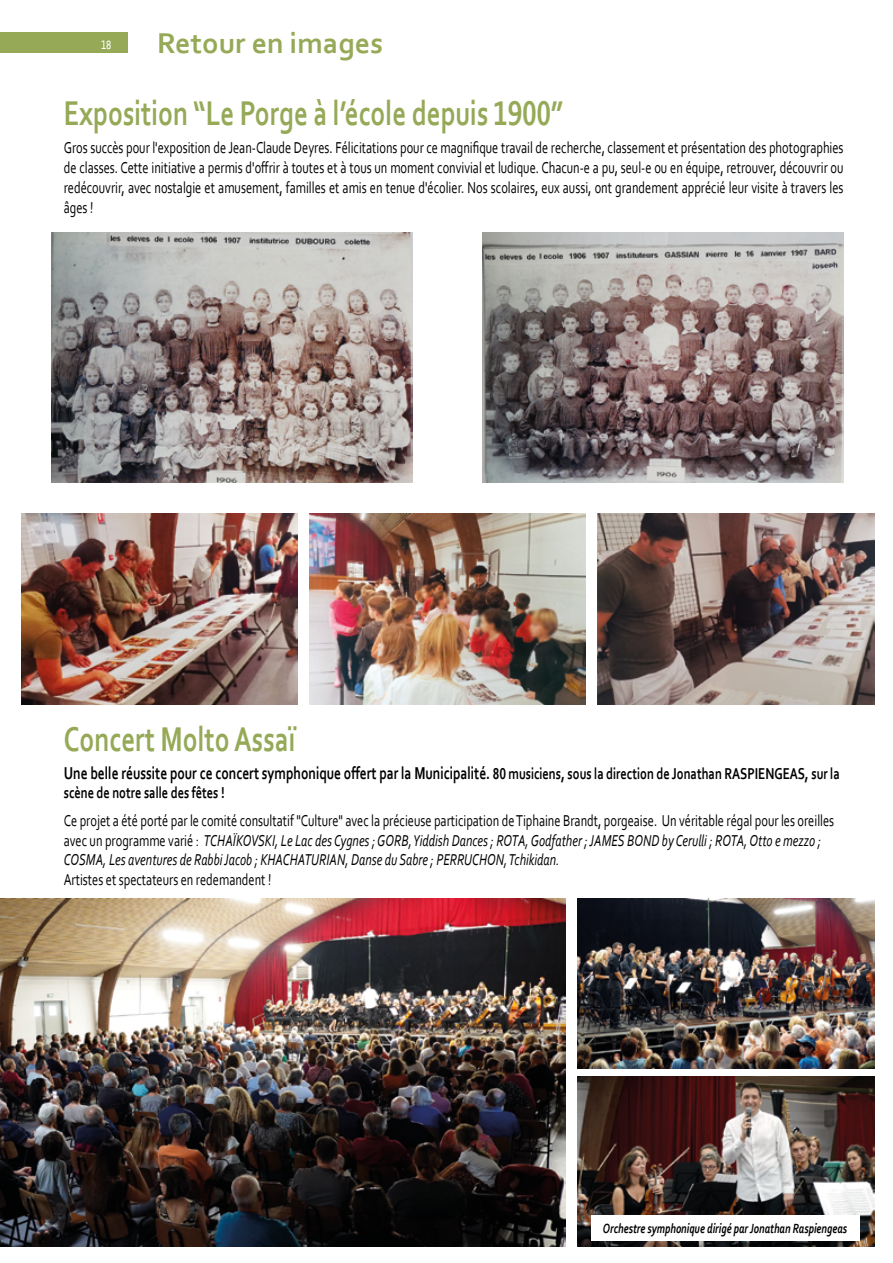
<style>
.page{position:relative;width:893px;height:1263px;background:#fff}
.page>*{position:absolute;margin:0;border:0;box-sizing:border-box;transform-origin:0 0}
.t1{font:700 36px "Corbel";color:#95a957;scale:.75 1}
.t2{font:700 30px "Corbel";color:#95a957}
.t3{font:700 18px "Corbel";color:#000;scale:.75 1}
.t4{font:16.5px/19.8px "Corbel";color:#000;text-align:justify;scale:.75 1}
.t5{font:italic 16.5px/19.5px "Corbel";color:#000;scale:.75 1}
.t6{font:700 16.5px "Corbel";color:#000;scale:.75 1}
.t7{font:16.5px "Corbel";color:#fff;scale:.75 1}
.t8{font:italic 700 13.95px "Corbel";color:#000;scale:.74 1}
.s1{font-size:16.5px}
.s2{font-style:normal}
</style>
<div class="page">
<img style="left:309px;top:514px;width:277px;height:191px">
<img style="left:21px;top:513px;width:276px;height:191px">
<img style="left:51px;top:232px;width:361px;height:250px">
<img style="left:482px;top:232px;width:362px;height:250px">
<img style="left:598px;top:513px;width:276px;height:191px">
<img style="left:0;top:898px;width:566px;height:349px">
<img style="left:577px;top:898px;width:298px;height:170px">
<img style="left:577px;top:1077px;width:298px;height:170px">
<div style="left:0;top:32px;width:128px;height:21px;background:#95a957"></div>
<svg style="left:591px;top:1215px;width:268px;height:26px"></svg>
<p class="t7" style="left:101px;top:33px;width:15px">18</p>
<h2 class="t2" style="left:157px;top:24px;width:227px">Retour en images</h2>
<h1 class="t1" style="left:64px;top:91px;width:667px">Exposition “Le Porge à l’école depuis 1900”</h1>
<p class="t4" style="left:64px;top:137px;width:1041px">Gros succès pour l'exposition de Jean-Claude Deyres. Félicitations pour ce magnifique travail de recherche, classement et présentation des photographies de classes. Cette initiative a permis d'offrir à toutes et à tous un moment convivial et ludique. Chacun-e a pu, seul-e ou en équipe, retrouver, découvrir ou redécouvrir, avec nostalgie et amusement, familles et amis en tenue d'écolier. Nos scolaires, eux aussi, ont grandement apprécié leur visite à travers les âges !</p>
<h1 class="t1" style="left:64px;top:716px;width:310px">Concert Molto Assaï</h1>
<p class="t3" style="left:64px;top:762px;width:1036px">Une belle réussite pour ce concert symphonique offert par la Municipalité. <span class="s1">80 musiciens, sous la direction de Jonathan RASPIENGEAS, sur la</span></p>
<p class="t6" style="left:64px;top:782px;width:216px">scène de notre salle des fêtes !</p>
<p class="t5" style="left:64px;top:811px;width:1029px"><span class="s2">Ce projet a été porté par le comité consultatif "Culture" avec la précieuse participation de Tiphaine Brandt, porgeaise. Un véritable régal pour les oreilles avec un programme varié :</span> TCHAÏKOVSKI, Le Lac des Cygnes ; GORB, Yiddish Dances ; ROTA, Godfather ; JAMES BOND by Cerulli ; ROTA, Otto e mezzo ;<br>COSMA, Les aventures de Rabbi Jacob ; KHACHATURIAN, Danse du Sabre ; PERRUCHON, Tchikidan.</p>
<p class="t4" style="left:64px;top:869px;width:278px">Artistes et spectateurs en redemandent !</p>
<p class="t8" style="left:603px;top:1220px;width:332px">Orchestre symphonique dirigé par Jonathan Raspiengeas</p>
</div>
